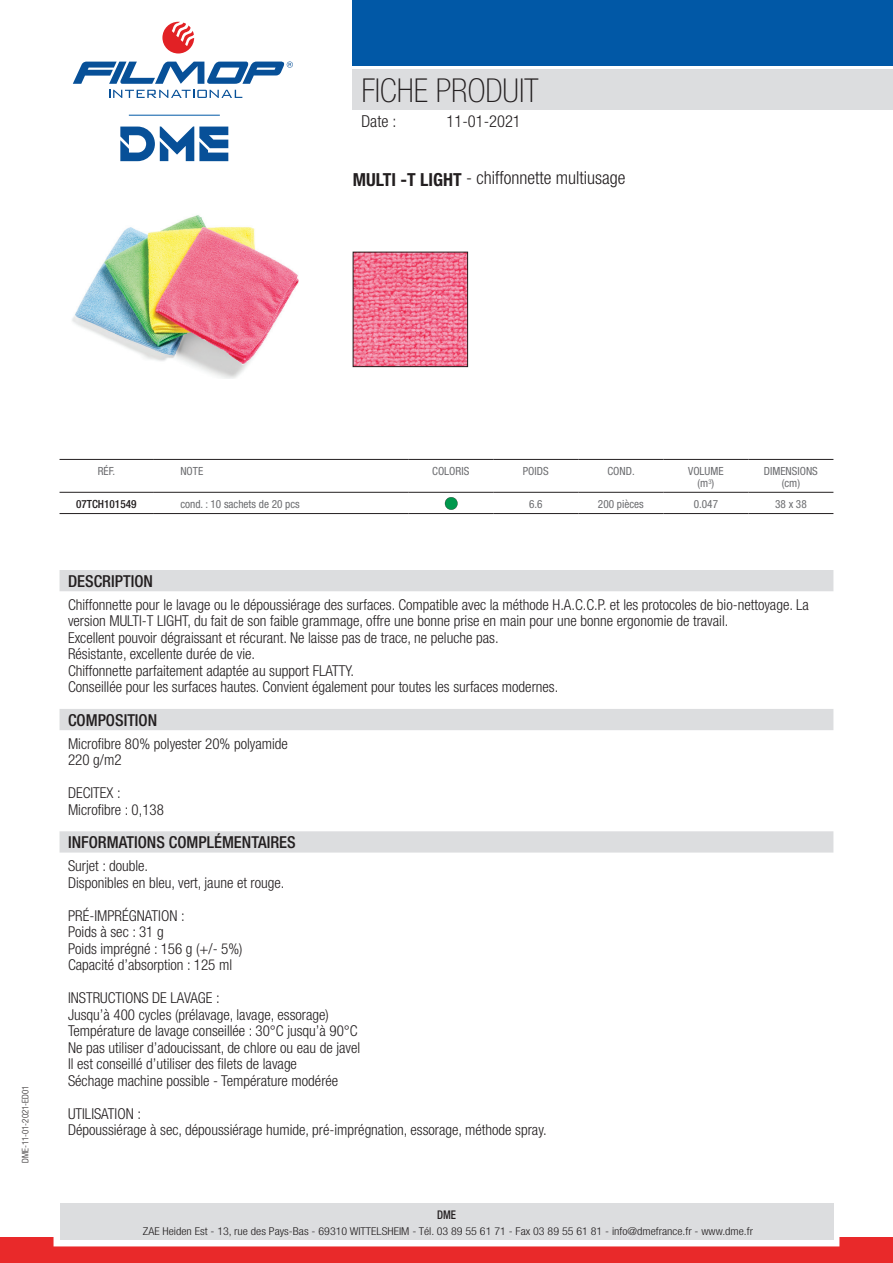
<style>
.page{position:relative;width:893px;height:1263px;background:#fff}
.page>*{position:absolute;margin:0;border:0;box-sizing:border-box;transform-origin:0 0}
.t1{font:100 condensed 33px "Helvetica Neue";color:#231f20}
.t2{font:300 condensed 18px "Helvetica Neue";color:#231f20}
.t3{font:500 condensed 16.5px "Helvetica Neue";color:#231f20}
.t4{font:300 condensed 16.5px "Helvetica Neue";color:#231f20}
.t5{font:300 condensed 15px/16.5px "Helvetica Neue";color:#231f20}
.t6{font:500 condensed 12px "Helvetica Neue";color:#231f20;scale:.9 1}
.t7{font:condensed 11.25px/12px "Helvetica Neue";color:#6c6d70;text-align:center}
.t8{font:500 condensed 11.25px "Helvetica Neue";color:#231f20}
.t9{font:300 condensed 10.8px "Helvetica Neue";color:#231f20;scale:1.11 1}
.t10{font:300 condensed 9px "Helvetica Neue";color:#231f20}
.s1{font-weight:700}
</style>
<div class="page">
<div style="left:353px;top:69px;width:540px;height:40px;background:#dcdddf"></div>
<svg style="left:109px;top:90px;width:133px;height:8px"></svg>
<svg style="left:162px;top:22px;width:32px;height:32px"></svg>
<svg style="left:73px;top:61px;width:220px;height:23px"></svg>
<div style="left:353px;top:0;width:540px;height:66px;background:#0158a6"></div>
<div style="left:0;top:1237px;width:893px;height:26px;background:#e9292a"></div>
<div style="left:54px;top:1197px;width:785px;height:49px;border:12px solid #fff"></div>
<div style="left:60px;top:1203px;width:773px;height:37px;background:#dcdddf"></div>
<svg style="left:120px;top:126px;width:108px;height:35px"></svg>
<hr style="left:129px;top:115px;width:91px;height:1px;background:#0158a6">
<div style="left:60px;top:570px;width:773px;height:21px;background:#dcdddf"></div>
<div style="left:60px;top:709px;width:773px;height:21px;background:#dcdddf"></div>
<div style="left:60px;top:831px;width:773px;height:21px;background:#dcdddf"></div>
<hr style="left:60px;top:459px;width:93px;height:1px;background:#231f20">
<hr style="left:153px;top:459px;width:255px;height:1px;background:#231f20">
<hr style="left:408px;top:459px;width:85px;height:1px;background:#231f20">
<hr style="left:493px;top:459px;width:85px;height:1px;background:#231f20">
<hr style="left:578px;top:459px;width:85px;height:1px;background:#231f20">
<hr style="left:663px;top:459px;width:85px;height:1px;background:#231f20">
<hr style="left:748px;top:459px;width:85px;height:1px;background:#231f20">
<hr style="left:60px;top:492px;width:93px;height:1px;background:#231f20">
<hr style="left:153px;top:492px;width:255px;height:1px;background:#231f20">
<hr style="left:408px;top:492px;width:85px;height:1px;background:#231f20">
<hr style="left:493px;top:492px;width:85px;height:1px;background:#231f20">
<hr style="left:578px;top:492px;width:85px;height:1px;background:#231f20">
<hr style="left:663px;top:492px;width:85px;height:1px;background:#231f20">
<hr style="left:748px;top:492px;width:85px;height:1px;background:#231f20">
<hr style="left:60px;top:513px;width:93px;height:1px;background:#231f20">
<hr style="left:153px;top:513px;width:255px;height:1px;background:#231f20">
<hr style="left:408px;top:513px;width:85px;height:1px;background:#231f20">
<hr style="left:493px;top:513px;width:85px;height:1px;background:#231f20">
<hr style="left:578px;top:513px;width:85px;height:1px;background:#231f20">
<hr style="left:663px;top:513px;width:85px;height:1px;background:#231f20">
<hr style="left:748px;top:513px;width:85px;height:1px;background:#231f20">
<svg style="left:445px;top:497px;width:13px;height:13px"></svg>
<img style="left:355px;top:254px;width:111px;height:111px">
<div style="left:353px;top:252px;width:115px;height:115px;border:1px solid #231f20"></div>
<img style="left:72px;top:215px;width:227px;height:164px">
<h1 class="t1" style="left:361px;top:72px;width:179px">FICHE PRODUIT</h1>
<p class="t4" style="left:361px;top:111px;width:36px">Date :</p>
<p class="t4" style="left:446px;top:111px;width:76px">11-01-2021</p>
<p class="t2" style="left:353px;top:168px;width:274px"><span class="s1">MULTI -T LIGHT</span> - chiffonnette multiusage</p>
<p class="t10" style="left:20px;top:1163px;width:79px;rotate:-90deg">DME-11-01-2021-ED01</p>
<p class="t7" style="left:98px;top:465px;width:19px">RÉF.</p>
<p class="t7" style="left:180px;top:465px;width:24px">NOTE</p>
<p class="t7" style="left:432px;top:465px;width:39px">COLORIS</p>
<p class="t7" style="left:523px;top:465px;width:27px">POIDS</p>
<p class="t7" style="left:607px;top:465px;width:29px">COND.</p>
<p class="t7" style="left:688px;top:465px;width:37px">VOLUME (m<sup>3</sup>)</p>
<p class="t7" style="left:764px;top:465px;width:55px">DIMENSIONS (cm)</p>
<p class="t8" style="left:76px;top:498px;width:62px">07TCH101549</p>
<p class="t7" style="left:180px;top:498px;width:121px">cond. : 10 sachets de 20 pcs</p>
<p class="t7" style="left:529px;top:498px;width:15px">6.6</p>
<p class="t7" style="left:598px;top:498px;width:47px">200 pièces</p>
<p class="t7" style="left:694px;top:498px;width:26px">0.047</p>
<p class="t7" style="left:775px;top:498px;width:33px">38 x 38</p>
<p class="t3" style="left:68px;top:571px;width:86px">DESCRIPTION</p>
<p class="t5" style="left:68px;top:596px;width:742px">Chiffonnette pour le lavage ou le dépoussiérage des surfaces. Compatible avec la méthode H.A.C.C.P. et les protocoles de bio-nettoyage. La version MULTI-T LIGHT, du fait de son faible grammage, offre une bonne prise en main pour une bonne ergonomie de travail.<br>Excellent pouvoir dégraissant et récurant. Ne laisse pas de trace, ne peluche pas.<br>Résistante, excellente durée de vie.<br>Chiffonnette parfaitement adaptée au support FLATTY.<br>Conseillée pour les surfaces hautes. Convient également pour toutes les surfaces modernes.</p>
<p class="t3" style="left:68px;top:710px;width:91px">COMPOSITION</p>
<p class="t5" style="left:68px;top:735px;width:221px">Microfibre 80% polyester 20% polyamide<br>220 g/m2</p>
<p class="t5" style="left:68px;top:785px;width:97px">DECITEX :<br>Microfibre : 0,138</p>
<p class="t3" style="left:68px;top:833px;width:229px">INFORMATIONS COMPLÉMENTAIRES</p>
<p class="t5" style="left:68px;top:857px;width:218px">Surjet : double.<br>Disponibles en bleu, vert, jaune et rouge.</p>
<p class="t5" style="left:68px;top:907px;width:176px">PRÉ-IMPRÉGNATION :<br>Poids à sec : 31 g<br>Poids imprégné : 156 g (+/- 5%)<br>Capacité d’absorption : 125 ml</p>
<p class="t5" style="left:68px;top:989px;width:294px">INSTRUCTIONS DE LAVAGE :<br>Jusqu’à 400 cycles (prélavage, lavage, essorage)<br>Température de lavage conseillée : 30°C jusqu’à 90°C Ne pas utiliser d’adoucissant, de chlore ou eau de javel Il est conseillé d’utiliser des filets de lavage<br>Séchage machine possible - Température modérée</p>
<p class="t5" style="left:68px;top:1105px;width:480px">UTILISATION :<br>Dépoussiérage à sec, dépoussiérage humide, pré-imprégnation, essorage, méthode spray.</p>
<p class="t6" style="left:437px;top:1207px;width:23px">DME</p>
<p class="t9" style="left:143px;top:1225px;width:551px">ZAE Heiden Est - 13, rue des Pays-Bas - 69310 WITTELSHEIM - Tél. 03 89 55 61 71 - Fax 03 89 55 61 81 - info@dmefrance.fr - www.dme.fr</p>
</div>
